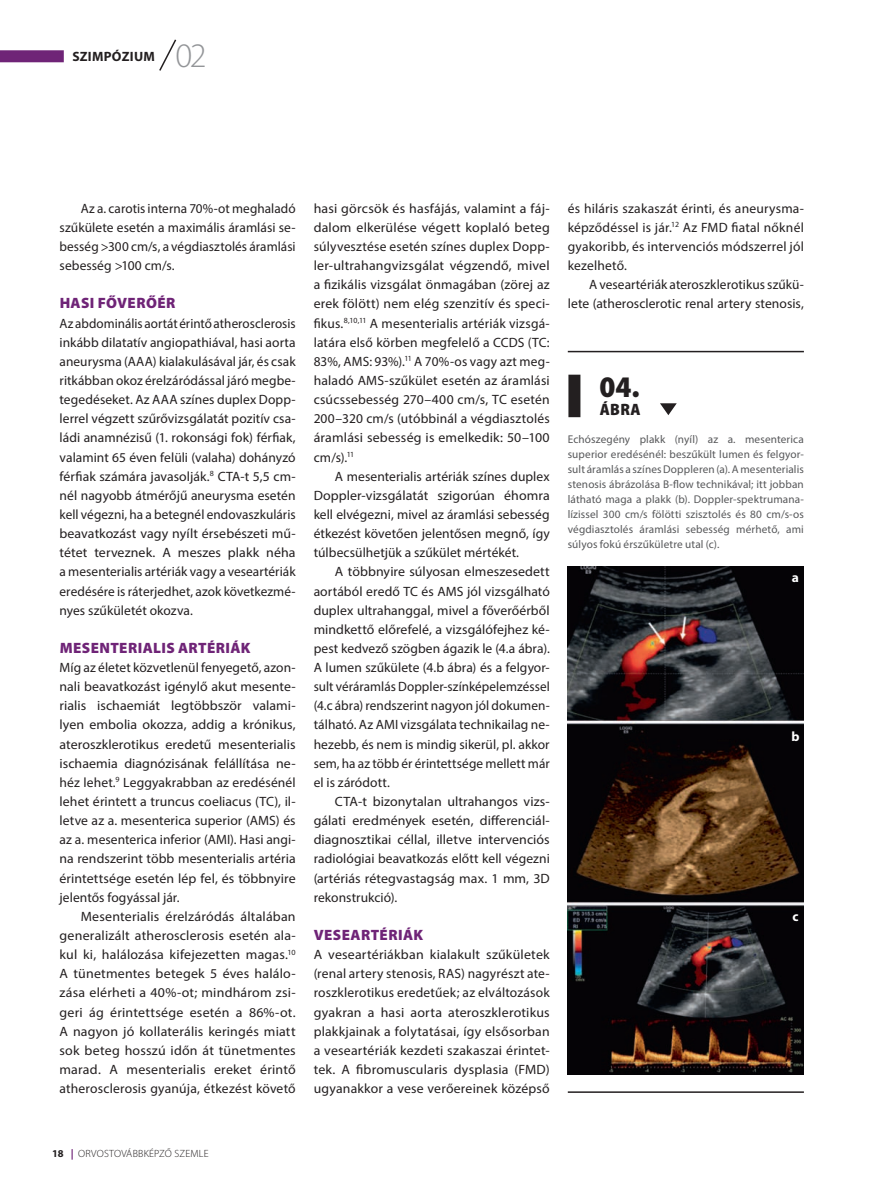
<style>
.page{position:relative;width:889px;height:1191px;background:#fff}
.page>*{position:absolute;margin:0;border:0;box-sizing:border-box;transform-origin:0 0}
.t1{font:300 34.5px "Myriad Pro";color:#939598}
.t2{font:900 semi-condensed 30px "Myriad Pro";color:#231f20}
.t3{font:900 semi-condensed 16.5px "Myriad Pro";color:#231f20}
.alcím_1{font:900 15px "Myriad Pro";letter-spacing:.025em;color:#6f2477}
.kenyér{font:13.5px/19.2px "Myriad Pro";letter-spacing:.005em;color:#231f20;text-align:justify}
.kenyér_tompa{font:13.5px/19.2px "Myriad Pro";letter-spacing:.01em;color:#231f20;text-align:justify}
.t4{font:700 13.5px "Myriad Pro";letter-spacing:.02em;color:#231f20}
.kenyér_tompa-2{font:700 13.5px "Myriad Pro";color:#fff}
.képaláírás{font:11.25px/15px "Myriad Pro";letter-spacing:.01em;color:#57585a;text-align:justify}
.t5{font:300 10.5px "Myriad Pro";letter-spacing:.02em;color:#231f20}
.s1{font-weight:700}
.s2{font-weight:700;color:#6f2477}
</style>
<div class="page">
<div style="left:0;top:50px;width:64px;height:12px;background:#6f2477"></div>
<svg style="left:159px;top:39px;width:18px;height:32px"></svg>
<div style="left:568px;top:375px;width:12px;height:42px;background:#231f20"></div>
<svg style="left:660px;top:403px;width:17px;height:12px"></svg>
<hr style="left:568px;top:1091px;width:236px;height:1px;background:#231f20">
<hr style="left:568px;top:351px;width:236px;height:1px;background:#231f20">
<img style="left:568px;top:567px;width:236px;height:507px">
<p class="t4" style="left:72px;top:48px;width:84px">SZIMPÓZIUM</p>
<h1 class="t1" style="left:175px;top:37px;width:33px">02</h1>
<p class="kenyér" style="left:60px;top:198px;width:238px;text-indent:21px">Az a. carotis interna 70%-ot meghaladó szűkülete esetén a maximális áramlási se&shy;besség &gt;300 cm/s, a végdiasztolés áramlási sebesség &gt;100 cm/s.</p>
<p class="alcím_1" style="left:60px;top:295px;width:117px">HASI FŐVERŐÉR</p>
<p class="kenyér_tompa" style="left:60px;top:313px;width:238px">Az abdominális aortát érintő atherosclerosis inkább dilatatív angiopathiával, hasi aorta aneurysma (AAA) kialakulásával jár, és csak ritkábban okoz érelzáródással járó megbe&shy;tegedéseket. Az AAA színes duplex Dopp&shy;lerrel végzett szűrővizsgálatát pozitív csa&shy;ládi anamnézisű (1. rokonsági fok) férfiak, valamint 65 éven felüli (valaha) dohányzó férfiak számára javasolják.<sup>8</sup> CTA-t 5,5 cm&shy;nél nagyobb átmérőjű aneurysma esetén kell végezni, ha a betegnél endovaszkuláris beavatkozást vagy nyílt érsebészeti mű&shy;tétet terveznek. A meszes plakk néha a mesenterialis artériák vagy a veseartériák eredésére is ráterjedhet, azok következmé&shy;nyes szűkületét okozva.</p>
<p class="alcím_1" style="left:60px;top:639px;width:192px">MESENTERIALIS ARTÉRIÁK</p>
<p class="kenyér_tompa" style="left:60px;top:657px;width:238px">Míg az életet közvetlenül fenyegető, azon&shy;nali beavatkozást igénylő akut mesente&shy;rialis ischaemiát legtöbbször valami&shy;lyen embolia okozza, addig a krónikus, ateroszklerotikus eredetű mesenterialis ischaemia diagnózisának felállítása ne&shy;héz lehet.<sup>9</sup> Leggyakrabban az eredésénél lehet érintett a truncus coeliacus (TC), il&shy;letve az a. mesenterica superior (AMS) és az a. mesenterica inferior (AMI). Hasi angi&shy;na rendszerint több mesenterialis artéria érintettsége esetén lép fel, és többnyire jelentős fogyással jár.</p>
<p class="kenyér" style="left:60px;top:906px;width:238px;text-indent:21px">Mesenterialis érelzáródás általában generalizált atherosclerosis esetén ala&shy;kul ki, halálozása kifejezetten magas.<sup>10<br></sup>A tünetmentes betegek 5 éves halálo&shy;zása elérheti a 40%-ot; mindhárom zsi&shy;geri ág érintettsége esetén a 86%-ot.<br>A nagyon jó kollaterális keringés miatt sok beteg hosszú időn át tünetmentes marad. A mesenterialis ereket érintő atherosclerosis gyanúja, étkezést követő</p>
<p class="kenyér" style="left:314px;top:198px;width:238px">hasi görcsök és hasfájás, valamint a fáj&shy;dalom elkerülése végett koplaló beteg súlyvesztése esetén színes duplex Dopp&shy;ler-ultrahangvizsgálat végzendő, mivel a fizikális vizsgálat önmagában (zörej az erek fölött) nem elég szenzitív és speci&shy;fikus.<sup>8,10,11</sup> A mesenterialis artériák vizsgá&shy;latára első körben megfelelő a CCDS (TC:<br>83%, AMS: 93%).<sup>11</sup> A 70%-os vagy azt meg&shy;haladó AMS-szűkület esetén az áramlási csúcssebesség 270–400 cm/s, TC esetén 200–320 cm/s (utóbbinál a végdiasztolés áramlási sebesség is emelkedik: 50–100 cm/s).<sup>11</sup></p>
<p class="kenyér" style="left:314px;top:466px;width:238px;text-indent:21px">A mesenterialis artériák színes duplex Doppler-vizsgálatát szigorúan éhomra kell elvégezni, mivel az áramlási sebesség étkezést követően jelentősen megnő, így túlbecsülhetjük a szűkület mértékét.</p>
<p class="kenyér" style="left:314px;top:562px;width:238px;text-indent:21px">A többnyire súlyosan elmeszesedett aortából eredő TC és AMS jól vizsgálható duplex ultrahanggal, mivel a főverőérből mindkettő előrefelé, a vizsgálófejhez ké&shy;pest kedvező szögben ágazik le (4.a ábra).<br>A lumen szűkülete (4.b ábra) és a felgyor&shy;sult véráramlás Doppler-színképelemzéssel (4.c ábra) rendszerint nagyon jól dokumen&shy;tálható. Az AMI vizsgálata technikailag ne&shy;hezebb, és nem is mindig sikerül, pl. akkor sem, ha az több ér érintettsége mellett már el is záródott.</p>
<p class="kenyér" style="left:314px;top:791px;width:238px;text-indent:21px">CTA-t bizonytalan ultrahangos vizs&shy;gálati eredmények esetén, differenciál&shy;diagnosztikai céllal, illetve intervenciós radiológiai beavatkozás előtt kell végezni (artériás rétegvastagság max. 1 mm, 3D rekonstrukció).</p>
<p class="alcím_1" style="left:314px;top:926px;width:111px">VESEARTÉRIÁK</p>
<p class="kenyér_tompa" style="left:314px;top:944px;width:238px">A veseartériákban kialakult szűkületek (renal artery stenosis, RAS) nagyrészt ate&shy;roszklerotikus eredetűek; az elváltozások gyakran a hasi aorta ateroszklerotikus plakkjainak a folytatásai, így elsősorban a veseartériák kezdeti szakaszai érintet&shy;tek. A fibromuscularis dysplasia (FMD) ugyanakkor a vese verőereinek középső</p>
<p class="kenyér_tompa" style="left:568px;top:198px;width:238px">és hiláris szakaszát érinti, és aneurysma&shy;képződéssel is jár.<sup>12</sup> Az FMD fiatal nőknél gyakoribb, és intervenciós módszerrel jól kezelhető.</p>
<p class="kenyér" style="left:568px;top:275px;width:238px;text-align:right">A veseartériák ateroszklerotikus szűkü&shy;lete (atherosclerotic renal artery stenosis,</p>
<p class="t2" style="left:599px;top:370px;width:42px">04.</p>
<p class="t3" style="left:600px;top:400px;width:42px">ÁBRA</p>
<p class="képaláírás" style="left:568px;top:431px;width:237px">Echószegény plakk (nyíl) az a. mesenterica superior eredésénél: beszűkült lumen és felgyor&shy;sult áramlás a színes Doppleren (a). A mesenterialis stenosis ábrázolása B-flow technikával; itt jobban látható maga a plakk (b). Doppler-spektrumana&shy;lízissel 300 cm/s fölötti szisztolés és 80 cm/s-os végdiasztolés áramlási sebesség mérhető, ami súlyos fokú érszűkületre utal (c).</p>
<p class="kenyér_tompa-2" style="left:792px;top:569px;width:9px">a</p>
<p class="kenyér_tompa-2" style="left:791px;top:727px;width:10px">b</p>
<p class="kenyér_tompa-2" style="left:792px;top:908px;width:8px">c</p>
<p class="t5" style="left:52px;top:1148px;width:158px"><span class="s1">18</span> <span class="s2">|</span> ORVOSTOVÁBBKÉPZŐ SZEMLE</p>
</div>
